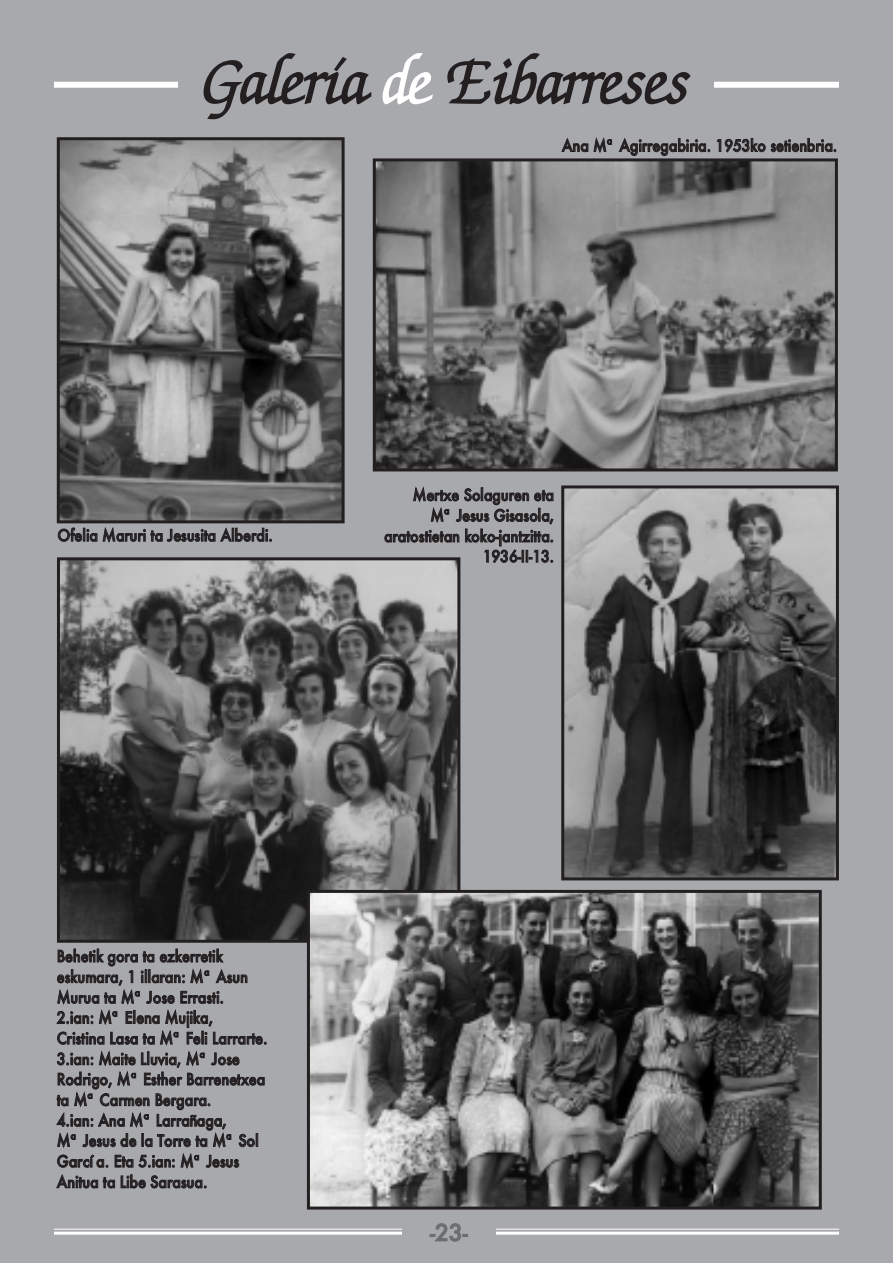
<style>
.page{position:relative;width:893px;height:1263px;background:#a8a9ad}
.page>*{position:absolute;margin:0;border:0;box-sizing:border-box;transform-origin:0 0}
.t1{font:italic 300 67.5px "Zapf Chancery";color:#231f20}
.t2{font:500 22.5px "Futura";color:#6c6d70}
.t3{font:500 15.75px/20.5px "Futura";color:#231f20;scale:.9 1}
.s1{color:#fff}
</style>
<div class="page">
<div style="left:54px;top:82px;width:785px;height:6px;background:#fff"></div>
<div style="left:179px;top:54px;width:535px;height:82px;background:#a8a9ad"></div>
<img style="left:61px;top:561px;width:395px;height:378px">
<div style="left:57px;top:557px;width:403px;height:386px;border:3px solid #231f20"></div>
<img style="left:61px;top:141px;width:280px;height:378px">
<div style="left:57px;top:137px;width:288px;height:386px;border:3px solid #231f20"></div>
<hr style="left:54px;top:1229px;width:785px;height:1px;background:#fff">
<hr style="left:54px;top:1232px;width:785px;height:3px;background:#fff">
<div style="left:402px;top:1212px;width:93px;height:45px;background:#a8a9ad"></div>
<img style="left:565px;top:489px;width:270px;height:387px">
<div style="left:561px;top:485px;width:278px;height:395px;border:3px solid #231f20"></div>
<img style="left:311px;top:894px;width:507px;height:311px">
<div style="left:307px;top:890px;width:515px;height:319px;border:3px solid #231f20"></div>
<img style="left:377px;top:162px;width:457px;height:305px">
<div style="left:373px;top:158px;width:465px;height:313px;border:3px solid #231f20"></div>
<h1 class="t1" style="left:204px;top:54px;width:489px">Galería <span class="s1">de</span> Eibarreses</h1>
<p class="t3" style="left:562px;top:136px;width:307px">Ana Mª Agirregabiria. 1953ko setienbria.</p>
<p class="t3" style="left:58px;top:525px;width:241px">Ofelia Maruri ta Jesusita Alberdi.</p>
<p class="t3" style="left:384px;top:485px;width:190px;text-align:right">Mertxe Solaguren eta<br>Mª Jesus Gisasola, aratostietan koko-jantzitta.<br>1936-II-13.</p>
<p class="t3" style="left:57px;top:946px;width:236px">Behetik gora ta ezkerretik eskumara, 1 illaran: Mª Asun<br>Murua ta Mª Jose Errasti.<br>2.ian: Mª Elena Mujika,<br>Cristina Lasa ta Mª Feli Larrarte.<br>3.ian: Maite Lluvia, Mª Jose<br>Rodrigo, Mª Esther Barrenetxea ta Mª Carmen Bergara.<br>4.ian: Ana Mª Larrañaga,<br>Mª Jesus de la Torre ta Mª Sol<br>Garcí a. Eta 5.ian: Mª Jesus<br>Anitua ta Libe Sarasua.</p>
<h2 class="t2" style="left:430px;top:1220px;width:39px">-23-</h2>
</div>
